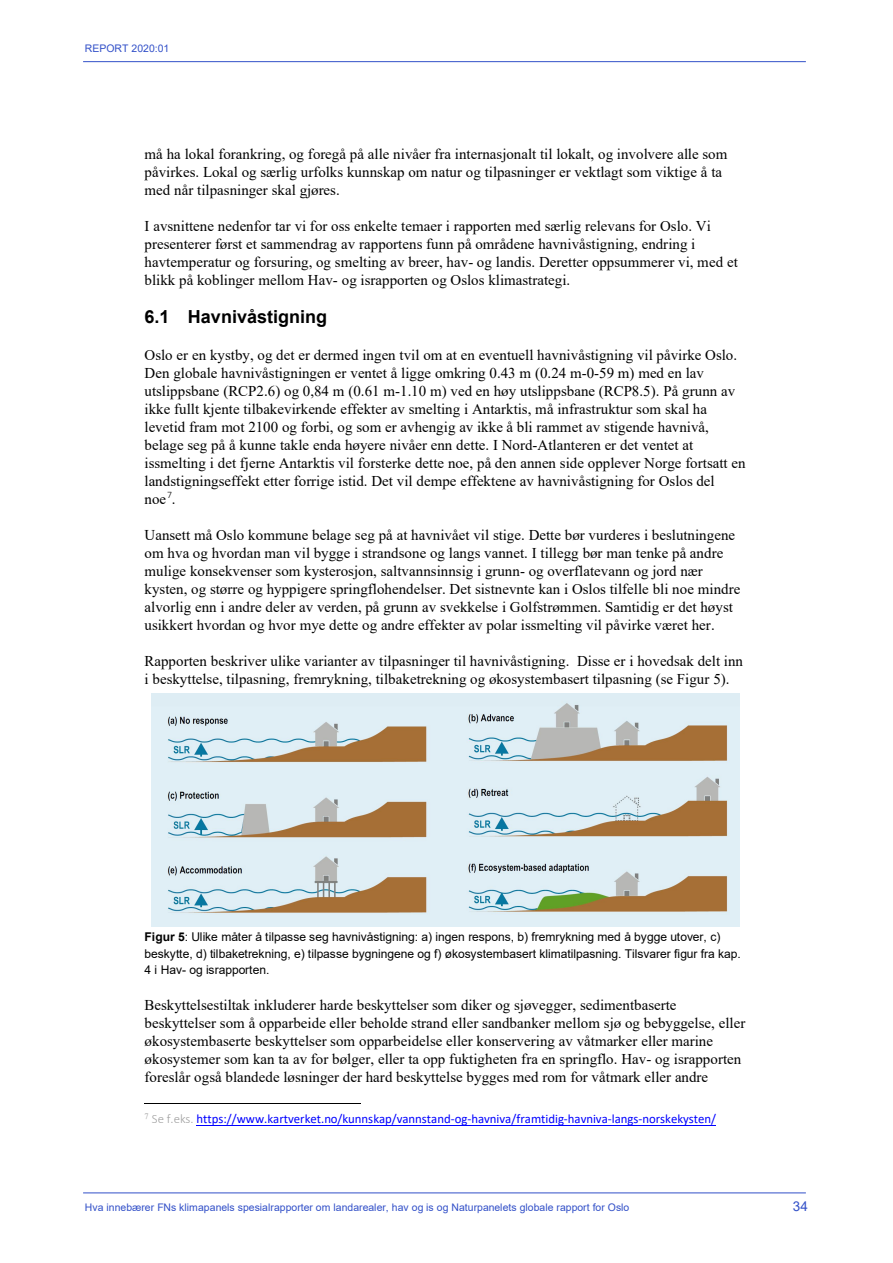
<style>
.page{position:relative;width:893px;height:1263px;background:#fff}
.page>*{position:absolute;margin:0;border:0;box-sizing:border-box;transform-origin:0 0}
.t1{font:700 18px "Arial";color:#000}
.t2{font:15px/18px "Times New Roman";color:#000}
.t3{font:13.5px "Arial";color:#3250c8}
.t4{font:12.75px "Calibri";color:#00f}
.t5{font:12px/16.5px "Arial";letter-spacing:-.005em;color:#000}
.t6{font:10.5px "Arial";color:#3250c8}
.s1{font-weight:700}
.s2{font-weight:300;color:#a0a0a0}
</style>
<div class="page">
<hr style="left:83px;top:61px;width:723px;height:1px;background:#3250c8">
<hr style="left:83px;top:1192px;width:723px;height:1px;background:#3250c8">
<hr style="left:145px;top:1103px;width:216px;height:1px;background:#000">
<hr style="left:196px;top:1125px;width:520px;height:1px;background:#00f">
<img style="left:151px;top:693px;width:588px;height:234px">
<p class="t6" style="left:85px;top:41px;width:86px">REPORT 2020:01</p>
<p class="t2" style="left:145px;top:145px;width:584px">må ha lokal forankring, og foregå på alle nivåer fra internasjonalt til lokalt, og involvere alle som påvirkes. Lokal og særlig urfolks kunnskap om natur og tilpasninger er vektlagt som viktige å ta med når tilpasninger skal gjøres.</p>
<p class="t2" style="left:145px;top:217px;width:595px">I avsnittene nedenfor tar vi for oss enkelte temaer i rapporten med særlig relevans for Oslo. Vi presenterer først et sammendrag av rapportens funn på områdene havnivåstigning, endring i havtemperatur og forsuring, og smelting av breer, hav- og landis. Deretter oppsummerer vi, med et blikk på koblinger mellom Hav- og israpporten og Oslos klimastrategi.</p>
<h2 class="t1" style="left:145px;top:304px;width:184px">6.1 Havnivåstigning</h2>
<p class="t2" style="left:145px;top:346px;width:603px">Oslo er en kystby, og det er dermed ingen tvil om at en eventuell havnivåstigning vil påvirke Oslo.<br>Den globale havnivåstigningen er ventet å ligge omkring 0.43 m (0.24 m-0-59 m) med en lav utslippsbane (RCP2.6) og 0,84 m (0.61 m-1.10 m) ved en høy utslippsbane (RCP8.5). På grunn av ikke fullt kjente tilbakevirkende effekter av smelting i Antarktis, må infrastruktur som skal ha levetid fram mot 2100 og forbi, og som er avhengig av ikke å bli rammet av stigende havnivå, belage seg på å kunne takle enda høyere nivåer enn dette. I Nord-Atlanteren er det ventet at issmelting i det fjerne Antarktis vil forsterke dette noe, på den annen side opplever Norge fortsatt en landstigningseffekt etter forrige istid. Det vil dempe effektene av havnivåstigning for Oslos del noe<sup>7</sup>.</p>
<p class="t2" style="left:145px;top:526px;width:597px">Uansett må Oslo kommune belage seg på at havnivået vil stige. Dette bør vurderes i beslutningene om hva og hvordan man vil bygge i strandsone og langs vannet. I tillegg bør man tenke på andre mulige konsekvenser som kysterosjon, saltvannsinnsig i grunn- og overflatevann og jord nær kysten, og større og hyppigere springflohendelser. Det sistnevnte kan i Oslos tilfelle bli noe mindre alvorlig enn i andre deler av verden, på grunn av svekkelse i Golfstrømmen. Samtidig er det høyst usikkert hvordan og hvor mye dette og andre effekter av polar issmelting vil påvirke været her.</p>
<p class="t2" style="left:145px;top:652px;width:600px">Rapporten beskriver ulike varianter av tilpasninger til havnivåstigning. Disse er i hovedsak delt inn i beskyttelse, tilpasning, fremrykning, tilbaketrekning og økosystembasert tilpasning (se Figur 5).</p>
<p class="t5" style="left:145px;top:929px;width:598px"><span class="s1">Figur 5</span>: Ulike måter å tilpasse seg havnivåstigning: a) ingen respons, b) fremrykning med å bygge utover, c) beskytte, d) tilbaketrekning, e) tilpasse bygningene og f) økosystembasert klimatilpasning. Tilsvarer figur fra kap.<br>4 i Hav- og israpporten.</p>
<p class="t2" style="left:145px;top:995px;width:602px">Beskyttelsestiltak inkluderer harde beskyttelser som diker og sjøvegger, sedimentbaserte beskyttelser som å opparbeide eller beholde strand eller sandbanker mellom sjø og bebyggelse, eller økosystembaserte beskyttelser som opparbeidelse eller konservering av våtmarker eller marine økosystemer som kan ta av for bølger, eller ta opp fuktigheten fra en springflo. Hav- og israpporten foreslår også blandede løsninger der hard beskyttelse bygges med rom for våtmark eller andre</p>
<p class="t4" style="left:145px;top:1110px;width:573px"><sup>7</sup> <span class="s2">Se f.eks.</span> https://www.kartverket.no/kunnskap/vannstand-og-havniva/framtidig-havniva-langs-norskekysten/</p>
<p class="t6" style="left:85px;top:1200px;width:546px">Hva innebærer FNs klimapanels spesialrapporter om landarealer, hav og is og Naturpanelets globale rapport for Oslo</p>
<p class="t3" style="left:793px;top:1197px;width:17px">34</p>
</div>
